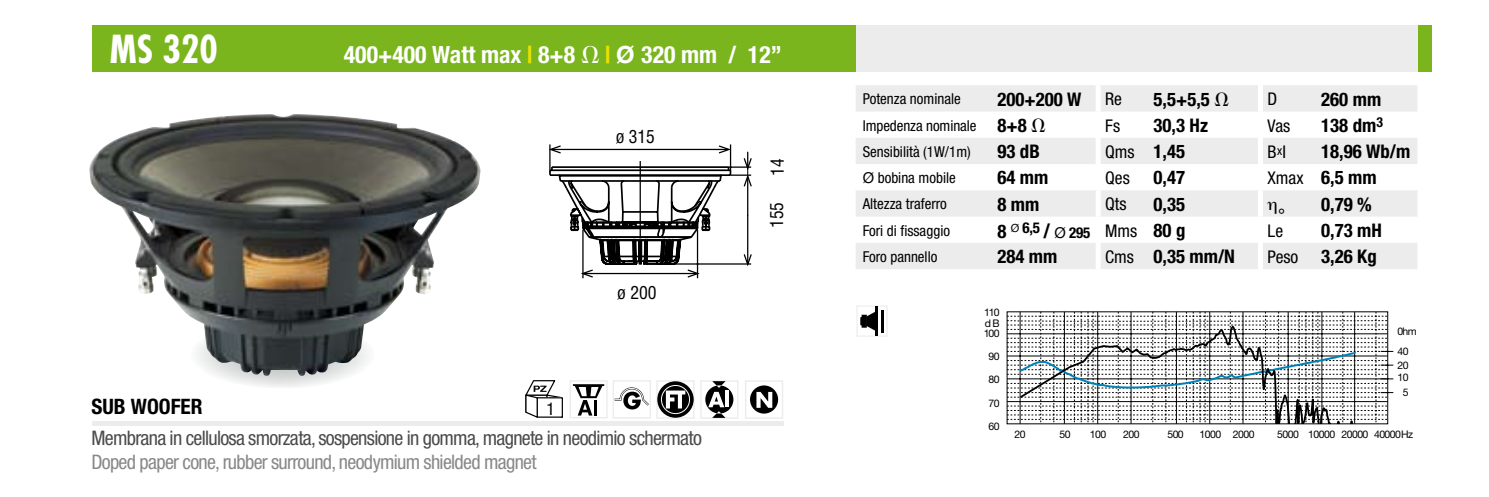
<style>
.page{position:relative;width:1489px;height:497px;background:#fff}
.page>*{position:absolute;margin:0;border:0;box-sizing:border-box;transform-origin:0 0}
.t1{font:700 condensed 37.5px "Futura";color:#fff}
.t2{font:700 condensed 23.75px "Helvetica Neue";color:#fff}
.t3{font:700 condensed 21.25px "Helvetica Neue";color:#000}
.t4{font:condensed 20px "Helvetica Neue";letter-spacing:-.035em;color:#4b4b4d}
.t5{font:condensed 20px "Helvetica Neue";letter-spacing:-.035em;color:#878889}
.t6{font:700 condensed 18.75px "Helvetica Neue";color:#000}
.t7{font:condensed 17.5px "Helvetica Neue";color:#000}
.t8{font:condensed 17.5px "Helvetica";color:#000}
.t9{font:condensed 15px "Helvetica Neue";color:#000}
.t10{font:700 condensed 15px "Helvetica Neue";color:#000}
.t11{font:10.5px/10.2px "Helvetica Neue";letter-spacing:-.05em;color:#000;text-align:justify}
.s1{color:#ebe100}
.s2{font-family:"Universal Greekwith Math Pi";font-weight:400;font-stretch:normal}
.s3{font-stretch:normal}
.s4{font-weight:700;font-size:18.75px}
.s5{font-family:"Universal Greekwith Math Pi";font-stretch:normal;font-size:18.75px}
.s6{font-weight:400;font-size:17.5px}
.s7{font-size:18.75px}
.s8{font-size:20px}
.s9{font-weight:400;font-stretch:normal}
</style>
<div class="page">
<hr style="left:92px;top:421px;width:691px;height:4px;background:#ececed">
<div style="left:855px;top:25px;width:563px;height:46px;background:#ececed"></div>
<div style="left:92px;top:25px;width:763px;height:46px;background:#7ab51d"></div>
<svg style="left:856px;top:85px;width:561px;height:184px;fill:#ececed"></svg>
<div style="left:1095px;top:85px;width:5px;height:26px;background:#fff"></div>
<div style="left:1257px;top:85px;width:5px;height:26px;background:#fff"></div>
<div style="left:1095px;top:111px;width:5px;height:27px;background:#fff"></div>
<div style="left:1257px;top:111px;width:5px;height:27px;background:#fff"></div>
<div style="left:1095px;top:138px;width:5px;height:26px;background:#fff"></div>
<div style="left:1257px;top:138px;width:5px;height:26px;background:#fff"></div>
<div style="left:1095px;top:164px;width:5px;height:26px;background:#fff"></div>
<div style="left:1257px;top:164px;width:5px;height:26px;background:#fff"></div>
<div style="left:1095px;top:190px;width:5px;height:26px;background:#fff"></div>
<div style="left:1257px;top:190px;width:5px;height:26px;background:#fff"></div>
<div style="left:1095px;top:216px;width:5px;height:26px;background:#fff"></div>
<div style="left:1257px;top:216px;width:5px;height:26px;background:#fff"></div>
<div style="left:1095px;top:242px;width:5px;height:27px;background:#fff"></div>
<div style="left:1257px;top:242px;width:5px;height:27px;background:#fff"></div>
<div style="left:1418px;top:25px;width:13px;height:46px;background:#7ab51d"></div>
<svg style="left:190px;top:320px;width:184px;height:68px"></svg>
<img style="left:89px;top:114px;width:391px;height:261px">
<svg style="left:1006px;top:311px;width:387px;height:113px"></svg>
<div style="left:745px;top:380px;width:38px;height:38px;border:1px solid #ececed"></div>
<div style="left:750px;top:385px;width:28px;height:28px;background:#000;border-radius:50%"></div>
<svg style="left:756px;top:391px;width:16px;height:16px"></svg>
<div style="left:856px;top:305px;width:31px;height:31px;border:1px solid #ececed"></div>
<svg style="left:860px;top:312px;width:15px;height:19px"></svg>
<div style="left:861px;top:314px;width:5px;height:13px;background:#000"></div>
<hr style="left:881px;top:310px;width:2px;height:22px;background:#000">
<hr style="left:875px;top:306px;width:3px;height:29px;background:#000">
<svg style="left:549px;top:144px;width:203px;height:135px"></svg>
<div style="left:700px;top:380px;width:38px;height:38px;border:1px solid #ececed"></div>
<div style="left:705px;top:385px;width:28px;height:28px;background:#000;border-radius:50%"></div>
<svg style="left:708px;top:380px;width:17px;height:37px"></svg>
<hr style="left:725px;top:390px;width:4px;height:17px;background:#fff">
<svg style="left:658px;top:382px;width:34px;height:34px"></svg>
<div style="left:656px;top:380px;width:38px;height:38px;border:1px solid #ececed"></div>
<svg style="left:657px;top:381px;width:36px;height:36px"></svg>
<div style="left:661px;top:384px;width:29px;height:29px;border:1px solid #fff;border-radius:50%"></div>
<svg style="left:666px;top:390px;width:19px;height:18px"></svg>
<div style="left:612px;top:379px;width:39px;height:39px;border:1px solid #ececed"></div>
<svg style="left:612px;top:386px;width:39px;height:23px"></svg>
<div style="left:569px;top:379px;width:38px;height:39px;border:1px solid #ececed"></div>
<svg style="left:573px;top:384px;width:31px;height:31px"></svg>
<svg style="left:535px;top:417px;width:28px;height:1px"></svg>
<svg style="left:525px;top:380px;width:38px;height:37px"></svg>
<svg style="left:1267px;top:202px;width:9px;height:12px"></svg>
<h1 class="t1" style="left:110px;top:25px;width:109px">MS 320</h1>
<p class="t3" style="left:91px;top:393px;width:113px">SUB WOOFER</p>
<p class="t2" style="left:344px;top:40px;width:439px">400+400 Watt max <span class="s1">|</span> 8+8 <span class="s2">V</span> <span class="s1">|</span> <span class="s3">Ø</span> 320 mm / 12”</p>
<p class="t7" style="left:546px;top:398px;width:10px">1</p>
<p class="t8" style="left:615px;top:125px;width:41px">ø 315</p>
<p class="t8" style="left:617px;top:281px;width:41px">ø 200</p>
<p class="t8" style="left:766px;top:175px;width:19px;rotate:-90deg">14</p>
<p class="t8" style="left:766px;top:228px;width:28px;rotate:-90deg">155</p>
<p class="t4" style="left:91px;top:425px;width:612px">Membrana in cellulosa smorzata, sospensione in gomma, magnete in neodimio schermato</p>
<p class="t5" style="left:91px;top:449px;width:446px">Doped paper cone, rubber surround, neodymium shielded magnet</p>
<p class="t9" style="left:862px;top:90px;width:100px">Potenza nominale</p>
<p class="t6" style="left:997px;top:87px;width:85px">200+200 W</p>
<p class="t7" style="left:1105px;top:89px;width:18px">Re</p>
<p class="t6" style="left:1153px;top:87px;width:77px">5,5+5,5 <span class="s2">V</span></p>
<p class="t7" style="left:1267px;top:89px;width:11px">D</p>
<p class="t6" style="left:1321px;top:87px;width:61px">260 mm</p>
<p class="t9" style="left:862px;top:116px;width:184px">Impedenza nominale <span class="s4">8+8</span> <span class="s5">V</span></p>
<p class="t7" style="left:1105px;top:115px;width:16px">Fs</p>
<p class="t6" style="left:1153px;top:114px;width:56px">30,3 Hz</p>
<p class="t7" style="left:1267px;top:115px;width:24px">Vas</p>
<p class="t6" style="left:1321px;top:114px;width:63px">138 dm<sup>3</sup></p>
<p class="t9" style="left:862px;top:143px;width:109px">Sensibilità (1W/1m)</p>
<p class="t6" style="left:997px;top:140px;width:44px">93 dB</p>
<p class="t6" style="left:1105px;top:140px;width:81px"><span class="s6">Qms</span> 1,45</p>
<p class="t7" style="left:1267px;top:141px;width:20px">B<sup>x</sup>I</p>
<p class="t6" style="left:1321px;top:140px;width:91px">18,96 Wb/m</p>
<p class="t9" style="left:862px;top:169px;width:95px"><span class="s3">Ø</span> bobina mobile</p>
<p class="t6" style="left:997px;top:166px;width:52px">64 mm</p>
<p class="t7" style="left:1105px;top:167px;width:26px">Qes</p>
<p class="t6" style="left:1153px;top:166px;width:33px">0,47</p>
<p class="t6" style="left:1267px;top:166px;width:111px"><span class="s6">Xmax</span> 6,5 mm</p>
<p class="t9" style="left:862px;top:195px;width:86px">Altezza traferro</p>
<p class="t6" style="left:997px;top:192px;width:43px">8 mm</p>
<p class="t7" style="left:1105px;top:194px;width:23px">Qts</p>
<p class="t6" style="left:1153px;top:192px;width:33px">0,35</p>
<p class="t7" style="left:1277px;top:204px;width:9px">°</p>
<p class="t6" style="left:1321px;top:192px;width:52px">0,79 %</p>
<p class="t9" style="left:862px;top:221px;width:89px">Fori di fissaggio</p>
<p class="t10" style="left:997px;top:220px;width:189px"><span class="s7">8</span> <sup>Ø</sup> 6,5 <span class="s8">/</span> <span class="s9">Ø</span> 295 <span class="s6">Mms</span> <span class="s7">80 g</span></p>
<p class="t7" style="left:1267px;top:220px;width:17px">Le</p>
<p class="t6" style="left:1321px;top:219px;width:62px">0,73 mH</p>
<p class="t9" style="left:862px;top:247px;width:76px">Foro pannello</p>
<p class="t6" style="left:997px;top:245px;width:61px">284 mm</p>
<p class="t6" style="left:1105px;top:245px;width:131px"><span class="s6">Cms</span> 0,35 mm/N</p>
<p class="t6" style="left:1267px;top:245px;width:111px"><span class="s6">Peso</span> 3,26 Kg</p>
<p class="t11" style="left:983px;top:307px;width:17px">110 dB 100</p>
<p class="t11" style="left:988px;top:350px;width:13px">90</p>
<p class="t11" style="left:988px;top:373px;width:13px">80</p>
<p class="t11" style="left:988px;top:397px;width:13px">70</p>
<p class="t11" style="left:988px;top:420px;width:13px">60</p>
<p class="t11" style="left:1397px;top:325px;width:21px">0hm</p>
<p class="t11" style="left:1397px;top:344px;width:13px;line-height:13px">40<br>20<br>10</p>
<p class="t11" style="left:1402px;top:386px;width:7px">5</p>
<p class="t11" style="left:1014px;top:428px;width:13px">20</p>
<p class="t11" style="left:1059px;top:428px;width:13px">50</p>
<p class="t11" style="left:1089px;top:428px;width:18px">100</p>
<p class="t11" style="left:1123px;top:428px;width:18px">200</p>
<p class="t11" style="left:1167px;top:428px;width:18px">500</p>
<p class="t11" style="left:1199px;top:428px;width:56px">1000 2000</p>
<p class="t11" style="left:1276px;top:428px;width:137px">5000 10000 20000 40000Hz</p>
</div>
